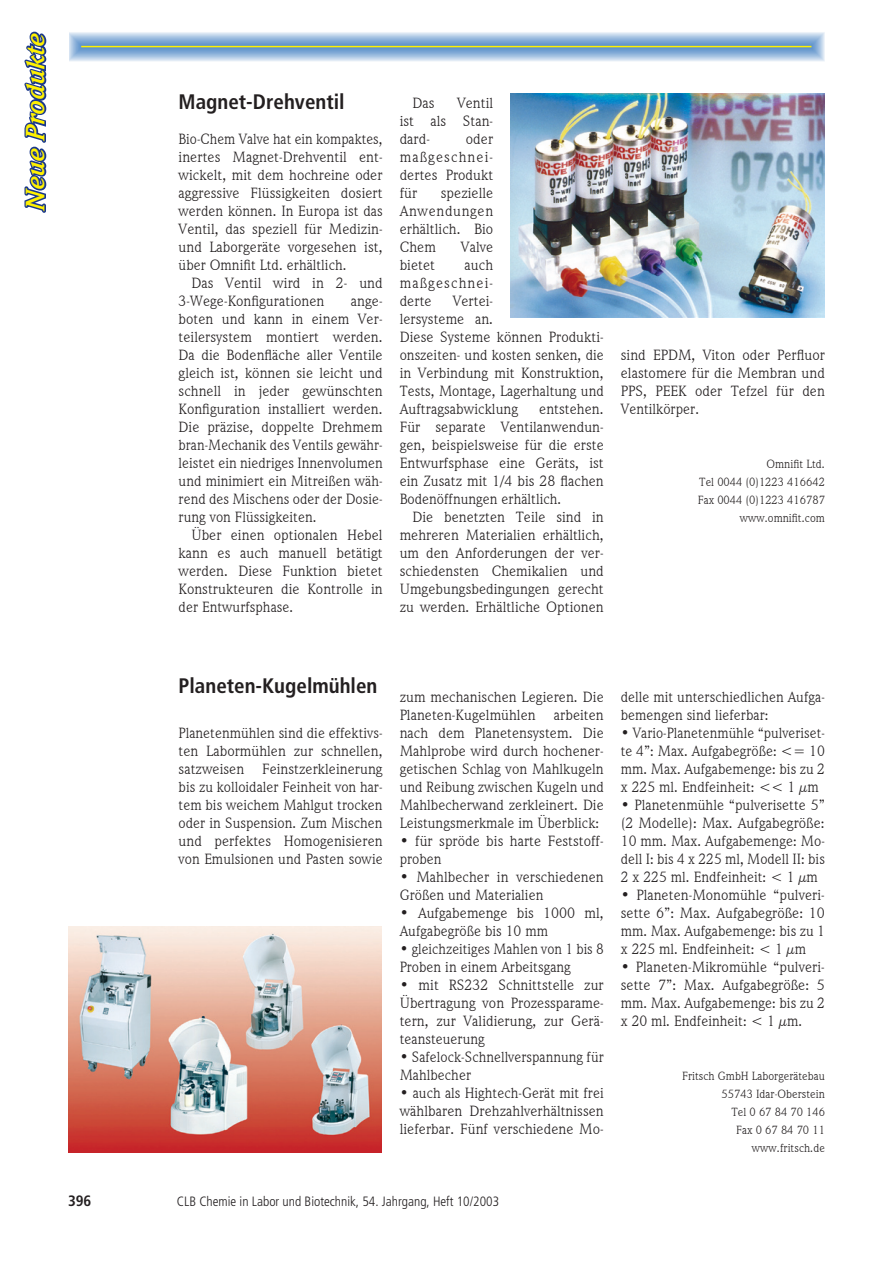
<style>
.page{position:relative;width:893px;height:1263px;background:#fff}
.page>*{position:absolute;margin:0;border:0;box-sizing:border-box;transform-origin:0 0}
.t1{font:italic 700 27px "Weidemann IT Cby BT";color:#fff101}
.t2{font:700 condensed 21px "Frutiger";color:#231f20}
.t3{font:15px/18px "Weidemann IT Cby BT";color:#231f20;text-align:justify}
.t4{font:700 condensed 15px "Frutiger";color:#231f20}
.t5{font:300 condensed 13.5px "Frutiger";color:#231f20}
.t6{font:12px/18px "Weidemann IT Cby BT";color:#231f20;text-align:right}
</style>
<div class="page">
<svg style="left:69px;top:32px;width:756px;height:29px;background:#9abbda"></svg>
<hr style="left:81px;top:46px;width:730px;height:1px;background:#fff101">
<svg style="left:24px;top:31px;width:23px;height:182px"></svg>
<img style="left:68px;top:926px;width:313px;height:226px">
<img style="left:510px;top:94px;width:315px;height:223px">
<h1 class="t1" style="left:18px;top:210px;width:179px;rotate:-90deg">Neue Produkte</h1>
<h2 class="t2" style="left:179px;top:90px;width:168px">Magnet-Drehventil</h2>
<p class="t3" style="left:179px;top:130px;width:206px">Bio-Chem Valve hat ein kompaktes, inertes Magnet-Drehventil ent&shy;wickelt, mit dem hochreine oder aggressive Flüssigkeiten dosiert werden können. In Europa ist das Ventil, das speziell für Medizin&shy;und Laborgeräte vorgesehen ist, über Omnifit Ltd. erhältlich.</p>
<p class="t3" style="left:179px;top:274px;width:206px;text-indent:13px">Das Ventil wird in 2- und<br>3-Wege-Konfigurationen</p>
<p class="t3" style="left:179px;top:292px;width:206px;text-indent:172px">ange&shy;boten und kann in einem Ver&shy;teilersystem montiert werden.<br>Da die Bodenfläche aller Ventile gleich ist, können sie leicht und schnell in jeder gewünschten Konfiguration installiert werden.<br>Die präzise, doppelte Drehmem bran-Mechanik des Ventils gewähr&shy;leistet ein niedriges Innenvolumen und minimiert ein Mitreißen wäh&shy;rend des Mischens oder der Dosie&shy;rung von Flüssigkeiten.</p>
<p class="t3" style="left:179px;top:526px;width:206px;text-indent:13px">Über einen optionalen Hebel kann es auch manuell betätigt werden. Diese Funktion bietet Konstrukteuren die Kontrolle in der Entwurfsphase.</p>
<p class="t3" style="left:400px;top:94px;width:95px;text-indent:57px">Ventil ist als Stan&shy;dard-</p>
<p class="t3" style="left:412px;top:94px;width:24px">Das</p>
<p class="t3" style="left:400px;top:130px;width:95px;text-indent:66px">oder maßgeschnei&shy;dertes Produkt für</p>
<p class="t3" style="left:400px;top:184px;width:95px;text-indent:41px">spezielle Anwendungen erhältlich. Bio Chem</p>
<p class="t3" style="left:461px;top:238px;width:34px">Valve</p>
<p class="t3" style="left:400px;top:256px;width:37px">bietet</p>
<p class="t3" style="left:400px;top:256px;width:95px;text-indent:65px">auch maßgeschnei&shy;derte</p>
<p class="t3" style="left:400px;top:292px;width:206px;text-align:left;text-indent:53px">Vertei-<br>lersysteme an.<br>Diese Systeme können Produkti&shy;onszeiten- und kosten senken, die in Verbindung mit Konstruktion,<br>Tests, Montage, Lagerhaltung und<br>Auftragsabwicklung</p>
<p class="t3" style="left:400px;top:400px;width:206px;text-indent:140px">entstehen.<br>Für separate Ventilanwendun&shy;gen, beispielsweise für die erste Entwurfsphase eine Geräts, ist ein Zusatz mit 1/4 bis 28 flachen Bodenöffnungen erhältlich.</p>
<p class="t3" style="left:400px;top:508px;width:206px;text-indent:13px">Die benetzten Teile sind in mehreren Materialien erhältlich, um den Anforderungen der ver&shy;schiedensten Chemikalien und Umgebungsbedingungen gerecht zu werden. Erhältliche Optionen</p>
<p class="t3" style="left:621px;top:346px;width:206px">sind EPDM, Viton oder Perfluor elastomere für die Membran und PPS, PEEK oder Tefzel für den Ventilkörper.</p>
<p class="t6" style="left:698px;top:455px;width:129px">Omnifit Ltd.<br>Tel 0044 (0)1223 416642<br>Fax 0044 (0)1223 416787 www.omnifit.com</p>
<h2 class="t2" style="left:179px;top:673px;width:200px">Planeten-Kugelmühlen</h2>
<p class="t3" style="left:179px;top:724px;width:206px">Planetenmühlen sind die effektivs&shy;ten Labormühlen zur schnellen, satzweisen Feinstzerkleinerung bis zu kolloidaler Feinheit von har&shy;tem bis weichem Mahlgut trocken oder in Suspension. Zum Mischen und perfektes Homogenisieren von Emulsionen und Pasten sowie</p>
<p class="t3" style="left:400px;top:688px;width:206px">zum mechanischen Legieren. Die Planeten-Kugelmühlen arbeiten nach dem Planetensystem. Die Mahlprobe wird durch hochener&shy;getischen Schlag von Mahlkugeln und Reibung zwischen Kugeln und Mahlbecherwand zerkleinert. Die Leistungsmerkmale im Überblick:</p>
<p class="t3" style="left:400px;top:832px;width:206px">• für spröde bis harte Feststoff&shy;proben</p>
<p class="t3" style="left:400px;top:868px;width:206px">• Mahlbecher in verschiedenen<br>Größen und Materialien</p>
<p class="t3" style="left:400px;top:904px;width:206px">• Aufgabemenge bis 1000 ml,<br>Aufgabegröße bis 10 mm</p>
<p class="t3" style="left:400px;top:940px;width:206px">• gleichzeitiges Mahlen von 1 bis 8<br>Proben in einem Arbeitsgang</p>
<p class="t3" style="left:400px;top:976px;width:206px">• mit RS232 Schnittstelle zur Übertragung von Prozessparame&shy;tern, zur Validierung, zur Gerä&shy;teansteuerung</p>
<p class="t3" style="left:400px;top:1048px;width:206px">• Safelock-Schnellverspannung für<br>Mahlbecher</p>
<p class="t3" style="left:400px;top:1084px;width:206px">• auch als Hightech-Gerät mit frei wählbaren Drehzahlverhältnissen lieferbar. Fünf verschiedene Mo-</p>
<p class="t4" style="left:68px;top:1192px;width:25px">396</p>
<p class="t5" style="left:177px;top:1194px;width:324px">CLB Chemie in Labor und Biotechnik, 54. Jahrgang, Heft 10/2003</p>
<p class="t3" style="left:621px;top:688px;width:206px">delle mit unterschiedlichen Aufga&shy;bemengen sind lieferbar:</p>
<p class="t3" style="left:621px;top:724px;width:206px">• Vario-Planetenmühle “pulveriset&shy;te 4”: Max. Aufgabegröße: &lt;= 10 mm. Max. Aufgabemenge: bis zu 2 x 225 ml. Endfeinheit: &lt;&lt; 1 µm</p>
<p class="t3" style="left:621px;top:796px;width:206px">• Planetenmühle “pulverisette 5” (2 Modelle): Max. Aufgabegröße:<br>10 mm. Max. Aufgabemenge: Mo&shy;dell I: bis 4 x 225 ml, Modell II: bis 2 x 225 ml. Endfeinheit: &lt; 1 µm</p>
<p class="t3" style="left:621px;top:886px;width:206px">• Planeten-Monomühle “pulveri&shy;sette 6”: Max. Aufgabegröße: 10 mm. Max. Aufgabemenge: bis zu 1 x 225 ml. Endfeinheit: &lt; 1 µm</p>
<p class="t3" style="left:621px;top:958px;width:206px">• Planeten-Mikromühle “pulveri&shy;sette 7”: Max. Aufgabegröße: 5 mm. Max. Aufgabemenge: bis zu 2 x 20 ml. Endfeinheit: &lt; 1 µm.</p>
<p class="t6" style="left:682px;top:1067px;width:144px">Fritsch GmbH Laborgerätebau<br>55743 Idar-Oberstein<br>Tel 0 67 84 70 146<br>Fax 0 67 84 70 11 www.fritsch.de</p>
</div>
